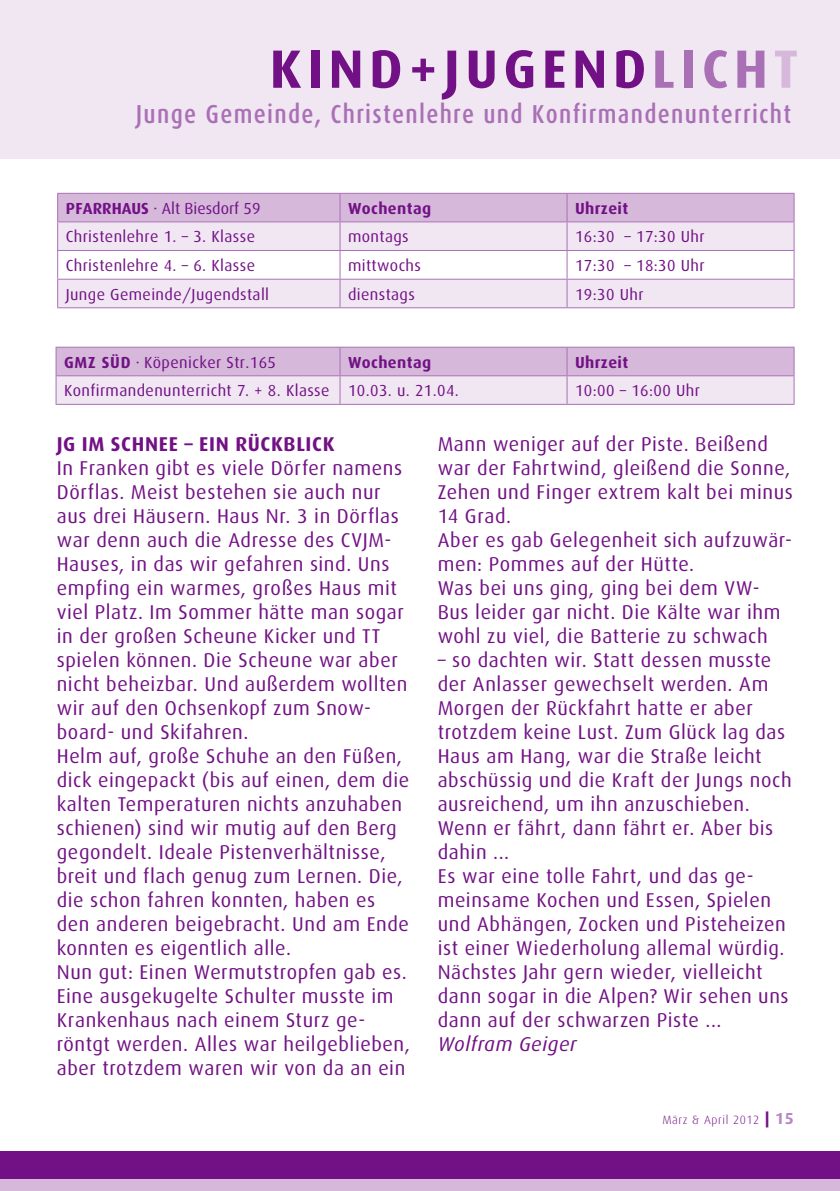
<style>
.page{position:relative;width:840px;height:1191px;background:#fff}
.page>*{position:absolute;margin:0;border:0;box-sizing:border-box;transform-origin:0 0}
.t1{font:700 54px "Dax";letter-spacing:.1em;color:#721185}
.t2{font:500 26px "Dax Condensed";letter-spacing:.05em;color:#aa70b6}
.t3{font:20px/24px "Dax";letter-spacing:.025em;color:#721185}
.t4{font:700 20px "Dax";letter-spacing:.035em;color:#721185}
.t5{font:italic 20px "Dax";letter-spacing:.03em;color:#721185}
.t6{font:16px "Dax";letter-spacing:.025em;color:#721185}
.t7{font:700 16px "Dax";letter-spacing:.025em;color:#721185}
.t8{font:300 12px "Dax";letter-spacing:.05em;color:#721185}
.s1{color:#aa70b6}
.s2{color:#d5b8da}
.s3{font-weight:700}
.s4{font-weight:800;font-size:16px}
.s5{font-weight:700;font-size:16px;color:#b888c2}
</style>
<div class="page">
<div style="left:0;top:0;width:839px;height:159px;background:#f1e7f3"></div>
<div style="left:0;top:1151px;width:839px;height:40px;background:#721185"></div>
<div style="left:0;top:1179px;width:839px;height:12px;background:#d5b8da"></div>
<svg style="left:56px;top:347px;width:738px;height:57px;background:#e0cce4"></svg>
<hr style="left:56px;top:404px;width:284px;height:1px;background:#aa70b6">
<hr style="left:340px;top:404px;width:226px;height:1px;background:#aa70b6">
<hr style="left:566px;top:404px;width:228px;height:1px;background:#aa70b6">
<hr style="left:57px;top:307px;width:283px;height:1px;background:#aa70b6">
<hr style="left:340px;top:307px;width:226px;height:1px;background:#aa70b6">
<hr style="left:566px;top:307px;width:228px;height:1px;background:#aa70b6">
<svg style="left:57px;top:193px;width:737px;height:114px"></svg>
<hr style="left:566px;top:250px;width:228px;height:1px;background:#aa70b6">
<h1 class="t1" style="left:269px;top:39px;width:530px">KIND+JUGEND<span class="s1">LICH</span><span class="s2">T</span></h1>
<h2 class="t2" style="left:136px;top:99px;width:656px">Junge Gemeinde, Christenlehre und Konfirmandenunterricht</h2>
<p class="t6" style="left:66px;top:199px;width:196px"><span class="s3">PFARRHAUS</span> · Alt Biesdorf 59</p>
<p class="t7" style="left:348px;top:199px;width:85px">WOCHENTAG</p>
<p class="t7" style="left:574px;top:199px;width:55px">UHRZEIT</p>
<p class="t6" style="left:66px;top:228px;width:191px">Christenlehre 1. – 3. Klasse</p>
<p class="t6" style="left:348px;top:228px;width:62px">montags</p>
<p class="t6" style="left:574px;top:228px;width:131px">16:30 – 17:30 Uhr</p>
<p class="t6" style="left:66px;top:257px;width:191px">Christenlehre 4. – 6. Klasse</p>
<p class="t6" style="left:348px;top:257px;width:74px">mittwochs</p>
<p class="t6" style="left:574px;top:257px;width:131px">17:30 – 18:30 Uhr</p>
<p class="t6" style="left:66px;top:285px;width:205px">Junge Gemeinde/Jugendstall</p>
<p class="t6" style="left:348px;top:285px;width:68px">dienstags</p>
<p class="t6" style="left:574px;top:285px;width:70px">19:30 Uhr</p>
<p class="t6" style="left:64px;top:353px;width:213px"><span class="s3">GMZ SÜD</span> · Köpenicker Str.165</p>
<p class="t7" style="left:348px;top:353px;width:85px">WOCHENTAG</p>
<p class="t7" style="left:574px;top:353px;width:55px">UHRZEIT</p>
<p class="t6" style="left:64px;top:382px;width:396px">Konfirmandenunterricht 7. + 8. Klasse 10.03. u. 21.04.</p>
<p class="t6" style="left:574px;top:382px;width:126px">10:00 – 16:00 Uhr</p>
<p class="t4" style="left:57px;top:432px;width:279px">JG IM SCHNEE – EIN RÜCKBLICK</p>
<p class="t3" style="left:57px;top:456px;width:354px">I n Franken gibt es viele Dörfer namens Dörflas. Meist bestehen sie auch nur aus drei Häusern. Haus N r. 3 in Dörflas war denn auch die Adresse des CVJM-Hauses, in das wir gefahren sind. U ns empfing ein warmes, großes Haus mit viel Platz. I m Sommer hätte man sogar in der großen Scheune Kicker und TT spielen können. Die Scheune war aber nicht beheizbar. U nd außerdem wollten wir auf den Ochsenkopf zum Snow&shy;board- und Skifahren.<br>Helm auf, große Schuhe an den Füßen, dick eingepackt (bis auf einen, dem die kalten Temperaturen nichts anzuhaben schienen) sind wir mutig auf den Berg gegondelt. Ideale Pistenverhältnisse, breit und flach genug zum Lernen. Die, die schon fahren konnten, haben es den anderen beigebracht. U nd am Ende konnten es eigentlich alle.<br>N un gut: Einen Wermutstropfen gab es.<br>Eine ausgekugelte Schulter musste im Krankenhaus nach einem Sturz ge&shy;röntgt werden. Alles war heilgeblieben, aber trotzdem waren wir von da an ein</p>
<p class="t3" style="left:437px;top:432px;width:356px">Mann weniger auf der Piste. Beißend war der Fahrtwind, gleißend die Sonne,<br>Zehen und Finger extrem kalt bei minus<br>14 Grad.<br>Aber es gab Gelegenheit sich aufzuwär&shy;men: Pommes auf der H ütte.<br>Was bei uns ging, ging bei dem VW-<br>Bus leider gar nicht. Die Kälte war ihm wohl zu viel, die Batterie zu schwach</p>
<p class="t3" style="left:437px;top:648px;width:355px">– so dachten wir. Statt dessen musste der Anlasser gewechselt werden. Am Morgen der Rückfahrt hatte er aber trotzdem keine Lust. Zum Glück lag das Haus am Hang, war die Straße leicht abschüssig und die Kraft der Jungs noch ausreichend, um ihn anzuschieben.<br>Wenn er fährt, dann fährt er. Aber bis dahin ...<br>Es war eine tolle Fahrt, und das ge&shy;meinsame Kochen und Essen, Spielen und Abhängen, Zocken und Pisteheizen ist einer Wiederholung allemal würdig.<br>Nächstes Jahr gern wieder, vielleicht dann sogar in die Alpen? Wir sehen uns dann auf der schwarzen Piste ...</p>
<p class="t5" style="left:437px;top:1033px;width:140px">Wolfram Geiger</p>
<p class="t8" style="left:662px;top:1113px;width:131px">März &amp; April 2012 <span class="s4">|</span> <span class="s5">15</span></p>
</div>
